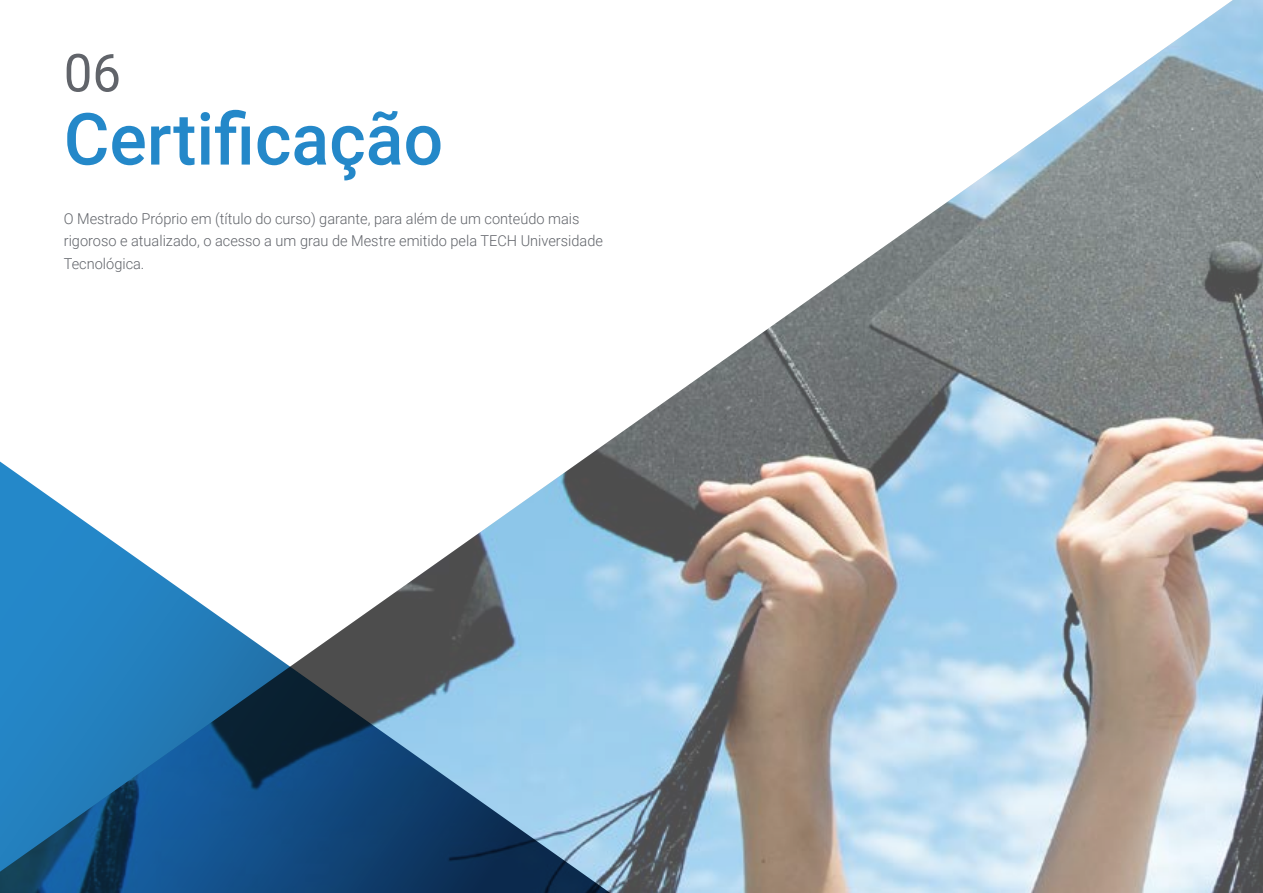
<style>
.page{position:relative;width:1263px;height:893px;background:#fff}
.page>*{position:absolute;margin:0;border:0;box-sizing:border-box;transform-origin:0 0}
.t1{font:500 72px "Roboto";color:#2488c9}
.t2{font:52.5px "Roboto";color:#61646a}
.t3{font:300 15px/22.5px "Roboto";color:#61646a}
</style>
<div class="page">
<img style="left:602px;top:0;width:661px;height:893px">
<svg style="left:0;top:446px;width:640px;height:447px"></svg>
<h2 class="t2" style="left:64px;top:36px;width:59px">06</h2>
<h1 class="t1" style="left:64px;top:89px;width:381px">Certificação</h1>
<p class="t3" style="left:64px;top:207px;width:541px">O Mestrado Próprio em (título do curso) garante, para além de um conteúdo mais rigoroso e atualizado, o acesso a um grau de Mestre emitido pela TECH Universidade<br>Tecnológica.</p>
</div>
